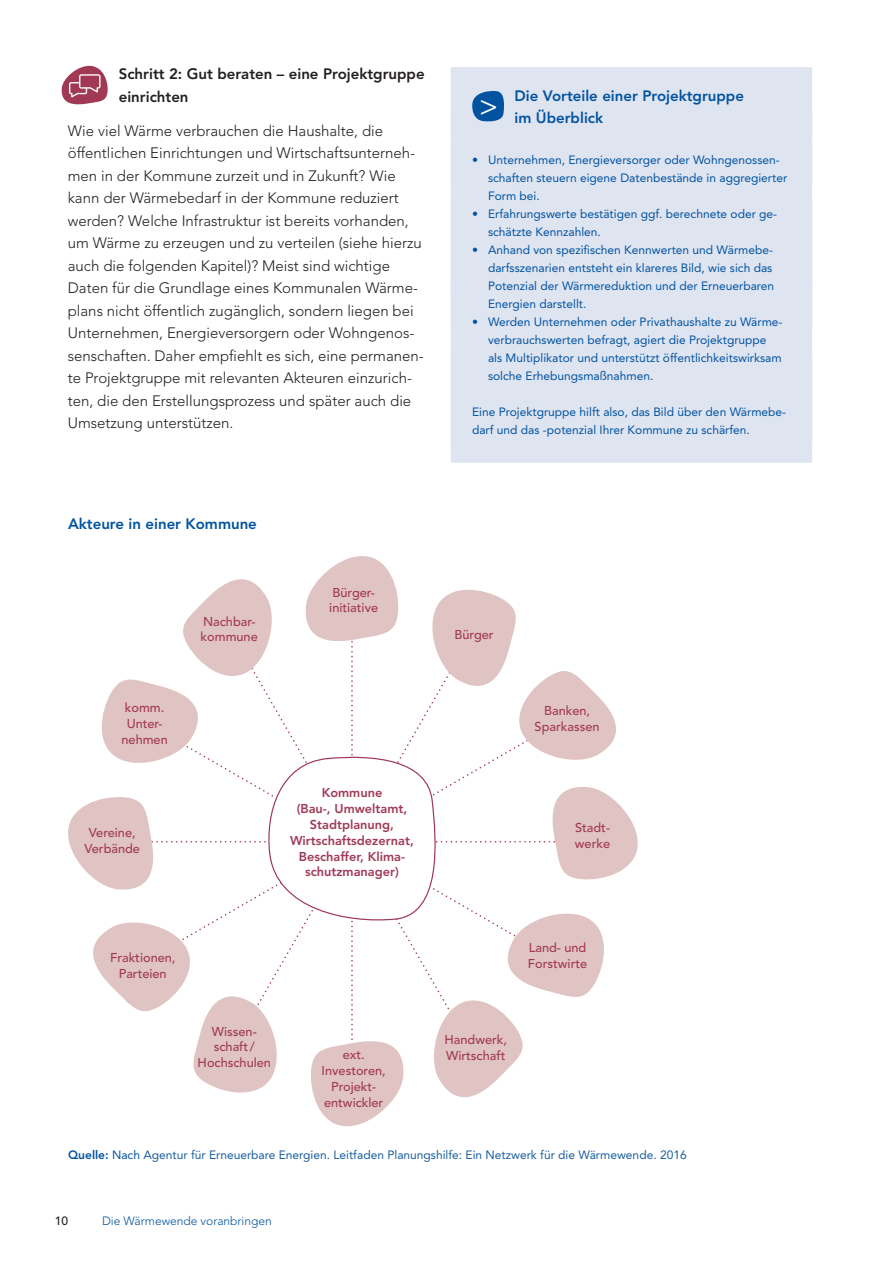
<style>
.page{position:relative;width:893px;height:1263px;background:#fff}
.page>*{position:absolute;margin:0;border:0;box-sizing:border-box;transform-origin:0 0}
.t1{font:28.5px "Avenir LT Std";color:#fff}
.t2{font:300 15px/22.5px "Avenir LT Std";color:#231f20}
.t3{font:800 15px/22.5px "Avenir LT Std";color:#0153a0}
.t4{font:800 15px/22.5px "Avenir LT Std";color:#231f20}
.t5{font:500 12.75px/15.8px "Avenir LT Std";color:#a13955;text-align:center}
.t6{font:800 12.75px/15.8px "Avenir LT Std";color:#a13955;text-align:center}
.t7{font:12px/18px "Avenir LT Std";color:#0153a0}
.t8{font:12px "Avenir LT Std";color:#175d9e}
.t9{font:300 12px "Avenir LT Std";color:#0153a0}
.t10{font:500 12px "Avenir LT Std";color:#231f20}
.s1{font-weight:800;color:#0153a0}
.s2{color:#0153a0}
</style>
<div class="page">
<div style="left:451px;top:67px;width:361px;height:72px;background:#dfe4f1"></div>
<div style="left:451px;top:112px;width:361px;height:72px;background:#dfe4f1"></div>
<div style="left:451px;top:146px;width:361px;height:90px;background:#dfe4f1"></div>
<div style="left:451px;top:236px;width:361px;height:90px;background:#dfe4f1"></div>
<div style="left:451px;top:283px;width:361px;height:90px;background:#dfe4f1"></div>
<div style="left:451px;top:373px;width:361px;height:90px;background:#dfe4f1"></div>
<svg style="left:68px;top:556px;width:570px;height:571px"></svg>
<svg style="left:472px;top:91px;width:32px;height:31px"></svg>
<svg style="left:62px;top:66px;width:46px;height:38px"></svg>
<p class="t4" style="left:119px;top:63px;width:307px">Schritt 2: Gut beraten – eine Projektgruppe einrichten</p>
<p class="t2" style="left:68px;top:119px;width:358px">Wie viel Wärme verbrauchen die Haushalte, die öffentlichen Einrichtungen und Wirtschaftsunterneh&shy;men in der Kommune zurzeit und in Zukunft? Wie kann der Wärmebedarf in der Kommune reduziert werden? Welche Infrastruktur ist bereits vorhanden, um Wärme zu erzeugen und zu verteilen (siehe hierzu auch die folgenden Kapitel)? Meist sind wichtige Daten für die Grundlage eines Kommunalen Wärme&shy;plans nicht öffentlich zugänglich, sondern liegen bei Unternehmen, Energieversorgern oder Wohngenos&shy;senschaften. Daher empfiehlt es sich, eine permanen&shy;te Projektgruppe mit relevanten Akteuren einzurich&shy;ten, die den Erstellungsprozess und später auch die Umsetzung unterstützen.</p>
<p class="t3" style="left:514px;top:84px;width:231px">Die Vorteile einer Projektgruppe im Überblick</p>
<p class="t7" style="left:488px;top:151px;width:301px;text-indent:-16px">• Unternehmen, Energieversorger oder Wohngenossen&shy;schaften steuern eigene Datenbestände in aggregierter<br>Form bei.</p>
<p class="t7" style="left:488px;top:205px;width:291px;text-indent:-16px">• Erfahrungswerte bestätigen ggf. berechnete oder ge&shy;schätzte Kennzahlen.</p>
<p class="t7" style="left:488px;top:241px;width:288px;text-indent:-16px">• Anhand von spezifischen Kennwerten und Wärmebe&shy;darfsszenarien entsteht ein klareres Bild, wie sich das Potenzial der Wärmereduktion und der Erneuerbaren Energien darstellt.</p>
<p class="t7" style="left:488px;top:313px;width:296px;text-indent:-16px">• Werden Unternehmen oder Privathaushalte zu Wärme&shy;verbrauchswerten befragt, agiert die Projektgruppe als Multiplikator und unterstützt öffentlichkeitswirksam solche Erhebungsmaßnahmen.</p>
<p class="t7" style="left:472px;top:403px;width:316px">Eine Projektgruppe hilft also, das Bild über den Wärmebe&shy;darf und das -potenzial Ihrer Kommune zu schärfen.</p>
<h1 class="t1" style="left:479px;top:89px;width:20px">&gt;</h1>
<p class="t3" style="left:68px;top:513px;width:190px">Akteure in einer Kommune</p>
<p class="t5" style="left:121px;top:700px;width:48px">komm.<br>Unter&shy;nehmen</p>
<p class="t5" style="left:85px;top:825px;width:57px">Vereine,<br>Verbände</p>
<p class="t5" style="left:201px;top:614px;width:59px;text-align:left">Nachbar&shy;kommune</p>
<p class="t5" style="left:110px;top:950px;width:67px">Fraktionen,<br>Parteien</p>
<p class="t5" style="left:329px;top:585px;width:50px;text-align:left">Bürger&shy;initiative</p>
<p class="t6" style="left:290px;top:785px;width:125px">Kommune<br>(Bau-, Umweltamt,<br>Stadtplanung,<br>Wirtschaftsdezernat,<br>Beschaffer, Klima&shy;schutzmanager)</p>
<p class="t5" style="left:454px;top:626px;width:41px">Bürger</p>
<p class="t5" style="left:535px;top:703px;width:66px">Banken,<br>Sparkassen</p>
<p class="t5" style="left:575px;top:820px;width:37px;text-align:left">Stadt&shy;werke</p>
<p class="t5" style="left:528px;top:940px;width:61px;text-align:left">Land- und<br>Forstwirte</p>
<p class="t5" style="left:198px;top:1023px;width:75px">Wissen&shy;schaft/<br>Hochschulen</p>
<p class="t5" style="left:444px;top:1032px;width:64px">Handwerk,</p>
<p class="t5" style="left:343px;top:1047px;width:23px">ext.</p>
<p class="t5" style="left:446px;top:1048px;width:61px">Wirtschaft</p>
<p class="t5" style="left:322px;top:1063px;width:66px">Investoren,<br>Projekt&shy;entwickler</p>
<p class="t8" style="left:68px;top:1148px;width:620px"><span class="s1">Quelle:</span> <span class="s2">Nach</span> Agentur für Erneuerbare Energien. Leitfaden Planungshilfe: Ein Netzwerk für die Wärmewende. 2016</p>
<p class="t10" style="left:55px;top:1214px;width:15px">10</p>
<p class="t9" style="left:102px;top:1214px;width:171px">Die Wärmewende voranbringen</p>
</div>
